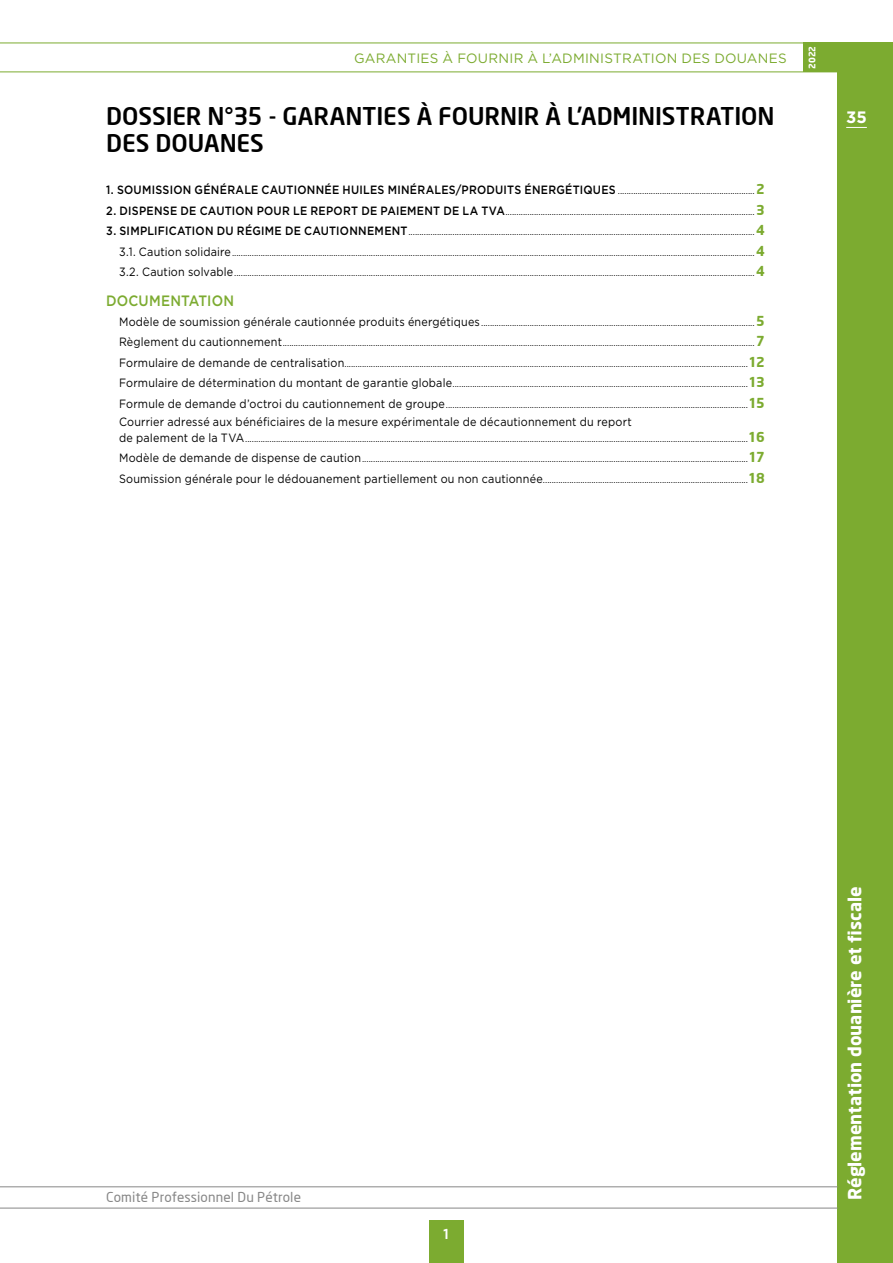
<style>
.page{position:relative;width:893px;height:1263px;background:#fff}
.page>*{position:absolute;margin:0;border:0;box-sizing:border-box;transform-origin:0 0}
.t1{font:500 24px/27px "Neo Sans";letter-spacing:-.005em;color:#000}
.t2{font:700 18px "Neo Sans";color:#fff}
.t3{font:700 16.5px "Gotham";color:#fff}
.t4{font:500 15px "Gotham";letter-spacing:.01em;color:#7cab30;scale:.9 1}
.t5{font:13.5px "Gotham";letter-spacing:.02em;color:#7cab30}
.t6{font:13.5px "Neo Sans";letter-spacing:.01em;color:#878787}
.t7{font:500 13.5px "Neo Sans";color:#fff}
.t8{font:500 12px "Gotham";letter-spacing:.025em;color:#000;scale:.9 1}
.t9{font:12px "Gotham";letter-spacing:.015em;color:#000;scale:.9 1}
.t10{font:9px "Gotham";color:#000}
.t11{font:700 9px "Neo Sans";color:#fff}
.s1{font-weight:400;font-size:9px}
.s2{font-family:"Neo Sans";font-weight:700;font-size:13.5px;color:#7cab30}
.s3{font-weight:500;font-size:12px}
.s4{font-size:12px}
</style>
<div class="page">
<div style="left:838px;top:71px;width:55px;height:1192px;background:#7cab30"></div>
<div style="left:804px;top:43px;width:89px;height:29px;background:#7cab30"></div>
<hr style="left:0;top:43px;width:893px;height:1px;background:#7cab30">
<hr style="left:0;top:72px;width:893px;height:1px;background:#7cab30">
<hr style="left:0;top:1186px;width:838px;height:1px;background:#878787">
<hr style="left:0;top:1208px;width:838px;height:1px;background:#878787">
<div style="left:429px;top:1220px;width:34px;height:43px;background:#7cab30"></div>
<svg style="left:846px;top:127px;width:21px;height:1px"></svg>
<h3 class="t5" style="left:354px;top:49px;width:434px">GARANTIES À FOURNIR À L’ADMINISTRATION DES DOUANES</h3>
<h1 class="t1" style="left:106px;top:102px;width:670px">DOSSIER N°35 - GARANTIES À FOURNIR À L’ADMINISTRATION<br>DES DOUANES</h1>
<h3 class="t8" style="left:106px;top:182px;width:733px">1. SOUMISSION GÉNÉRALE CAUTIONNÉE HUILES MINÉRALES/PRODUITS ÉNERGÉTIQUES <span class="s1">..............................................................</span> <span class="s2">2</span></h3>
<p class="t10" style="left:106px;top:206px;width:660px"><span class="s3">2. DISPENSE DE CAUTION POUR LE REPORT DE PAIEMENT DE LA TVA</span>................................................................................................................. <span class="s2">3</span></p>
<p class="t10" style="left:106px;top:226px;width:660px"><span class="s3">3. SIMPLIFICATION DU RÉGIME DE CAUTIONNEMENT</span>............................................................................................................................................................. <span class="s2">4</span></p>
<p class="t10" style="left:119px;top:247px;width:647px"><span class="s4">3.1. Caution solidaire</span>............................................................................................................................................................................................................................................. <span class="s2">4</span></p>
<p class="t10" style="left:119px;top:267px;width:647px"><span class="s4">3.2. Caution solvable</span>............................................................................................................................................................................................................................................ <span class="s2">4</span></p>
<h3 class="t4" style="left:106px;top:290px;width:143px">DOCUMENTATION</h3>
<p class="t10" style="left:119px;top:317px;width:647px"><span class="s4">Modèle de soumission générale cautionnée produits énergétiques</span>............................................................................................................................ <span class="s2">5</span></p>
<p class="t10" style="left:119px;top:337px;width:647px"><span class="s4">Règlement du cautionnement</span>...................................................................................................................................................................................................................... <span class="s2">7</span></p>
<p class="t10" style="left:119px;top:358px;width:647px"><span class="s4">Formulaire de demande de centralisation</span>.......................................................................................................................................................................................<span class="s2">12</span></p>
<p class="t10" style="left:119px;top:378px;width:647px"><span class="s4">Formulaire de détermination du montant de garantie globale</span>......................................................................................................................................<span class="s2">13</span></p>
<p class="t10" style="left:119px;top:399px;width:647px"><span class="s4">Formule de demande d’octroi du cautionnement de groupe</span>.........................................................................................................................................<span class="s2">15</span></p>
<h3 class="t9" style="left:119px;top:414px;width:571px">Courrier adressé aux bénéficiaires de la mesure expérimentale de décautionnement du report</h3>
<p class="t10" style="left:119px;top:433px;width:647px"><span class="s4">de paIement de la TVA</span>....................................................................................................................................................................................................................................<span class="s2">16</span></p>
<p class="t10" style="left:119px;top:453px;width:647px"><span class="s4">Modèle de demande de dispense de caution</span>...............................................................................................................................................................................<span class="s2">17</span></p>
<p class="t10" style="left:119px;top:474px;width:647px"><span class="s4">Soumission générale pour le dédouanement partiellement ou non cautionnée</span>.............................................................................................<span class="s2">18</span></p>
<p class="t11" style="left:806px;top:69px;width:25px;rotate:-90deg">2022</p>
<h3 class="t3" style="left:846px;top:106px;width:22px">35</h3>
<h3 class="t6" style="left:106px;top:1189px;width:196px">Comité Professionnel Du Pétrole</h3>
<h3 class="t7" style="left:442px;top:1226px;width:10px">1</h3>
<h2 class="t2" style="left:843px;top:1200px;width:315px;rotate:-90deg">Réglementation douanière et fiscale</h2>
</div>
